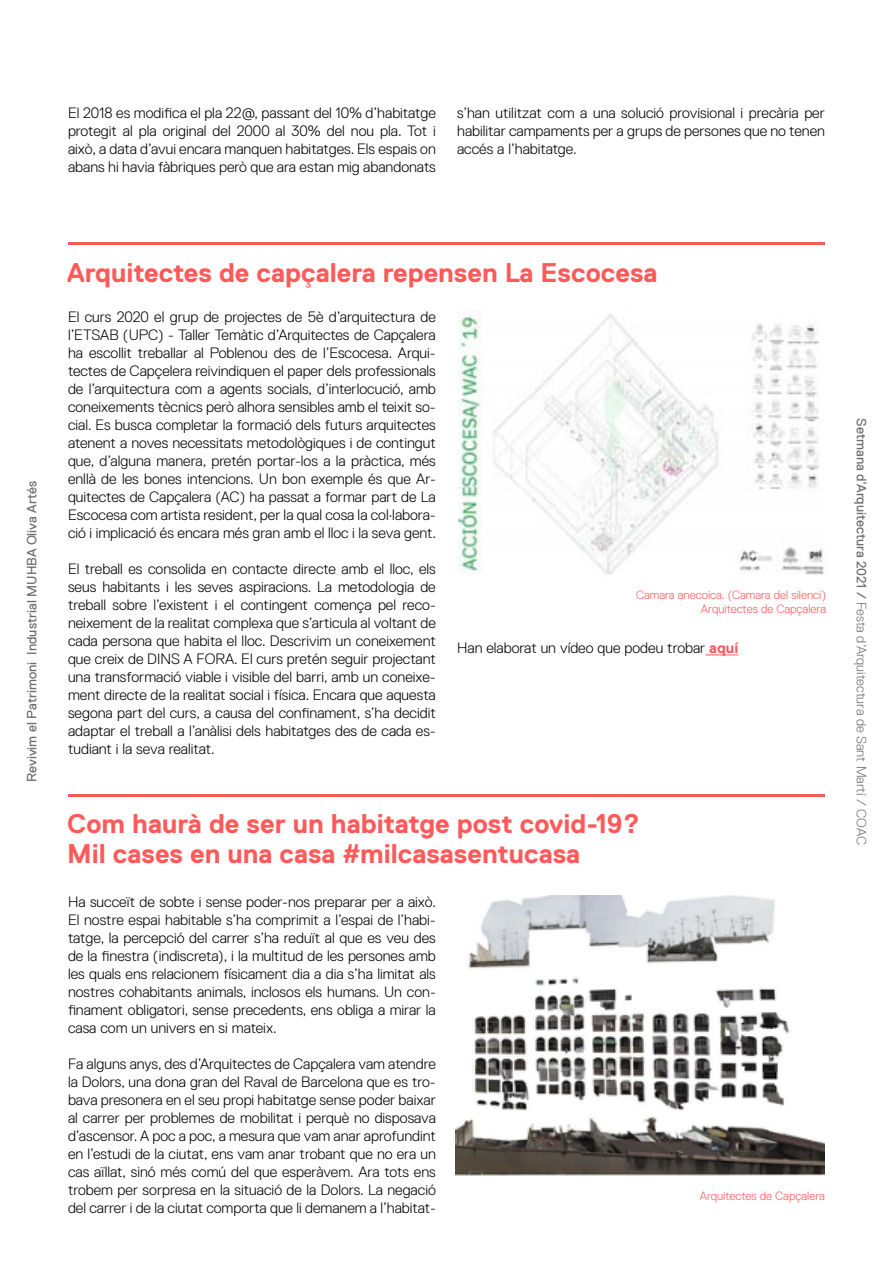
<style>
.page{position:relative;width:893px;height:1263px;background:#fff}
.page>*{position:absolute;margin:0;border:0;box-sizing:border-box;transform-origin:0 0}
.t1{font:700 27px/30px "Replica Pro";color:#ff5a5a}
.t2{font:300 15px/18px "Replica Pro";color:#000;text-align:justify}
.t3{font:300 13.5px "Replica Pro";color:#706f6f}
.t4{font:13.5px "Replica Pro";color:#706f6f}
.t5{font:300 12px/14.4px "Replica Pro";color:#ff5a5a;text-align:right}
.s1{font-weight:700;color:#ff5a5a}
.s2{font-weight:400}
</style>
<div class="page">
<hr style="left:705px;top:655px;width:33px;height:1px;background:#ff5a5a">
<img style="left:459px;top:310px;width:365px;height:265px">
<hr style="left:68px;top:242px;width:757px;height:2px;background:#ff5a5a">
<img style="left:455px;top:895px;width:370px;height:281px">
<hr style="left:68px;top:794px;width:757px;height:2px;background:#ff5a5a">
<p class="t2" style="left:68px;top:104px;width:369px">El 2018 es modifica el pla 22@, passant del 10% d’habitatge protegit al pla original del 2000 al 30% del nou pla. Tot i això, a data d’avui encara manquen habitatges. Els espais on abans hi havia fàbriques però que ara estan mig abandonats</p>
<p class="t2" style="left:457px;top:104px;width:369px">s’han utilitzat com a una solució provisional i precària per habilitar campaments per a grups de persones que no tenen accés a l’habitatge.</p>
<p class="t4" style="left:24px;top:782px;width:303px;rotate:-90deg">Revivim el Patrimoni Industrial MUHBA Oliva Artés</p>
<h1 class="t1" style="left:67px;top:257px;width:592px">Arquitectes de capçalera repensen La Escocesa</h1>
<p class="t2" style="left:68px;top:308px;width:370px">El curs 2020 el grup de projectes de 5è d’arquitectura de l’ETSAB (UPC) - Taller Temàtic d’Arquitectes de Capçalera ha escollit treballar al Poblenou des de l’Escocesa. Arqui&shy;tectes de Capçelera reivindiquen el paper dels professionals de l’arquitectura com a agents socials, d’interlocució, amb coneixements tècnics però alhora sensibles amb el teixit so&shy;cial. Es busca completar la formació dels futurs arquitectes atenent a noves necessitats metodològiques i de contingut que, d’alguna manera, pretén portar-los a la pràctica, més enllà de les bones intencions. Un bon exemple és que Ar&shy;quitectes de Capçalera (AC) ha passat a formar part de La Escocesa com artista resident, per la qual cosa la col·labora&shy;ció i implicació és encara més gran amb el lloc i la seva gent.</p>
<p class="t2" style="left:68px;top:560px;width:369px">El treball es consolida en contacte directe amb el lloc, els seus habitants i les seves aspiracions. La metodologia de treball sobre l’existent i el contingent comença pel reco&shy;neixement de la realitat complexa que s’articula al voltant de cada persona que habita el lloc. Descrivim un coneixement que creix de DINS A FORA. El curs pretén seguir projectant una transformació viable i visible del barri, amb un coneixe&shy;ment directe de la realitat social i física. Encara que aquesta segona part del curs, a causa del confinament, s’ha decidit adaptar el treball a l’anàlisi dels habitatges des de cada es&shy;tudiant i la seva realitat.</p>
<p class="t5" style="left:636px;top:587px;width:192px">Camara anecoica. (Camara del silenci)<br>Arquitectes de Capçalera</p>
<p class="t2" style="left:457px;top:639px;width:283px">Han elaborat un vídeo que podeu trobar <span class="s1">aquí</span></p>
<h1 class="t1" style="left:67px;top:809px;width:574px">Com haurà de ser un habitatge post covid-19?<br>Mil cases en una casa #milcasasentucasa</h1>
<p class="t2" style="left:68px;top:892px;width:370px">Ha succeït de sobte i sense poder-nos preparar per a això.<br>El nostre espai habitable s’ha comprimit a l’espai de l’habi&shy;tatge, la percepció del carrer s’ha reduït al que es veu des de la finestra (indiscreta), i la multitud de les persones amb les quals ens relacionem físicament dia a dia s’ha limitat als nostres cohabitants animals, inclosos els humans. Un con&shy;finament obligatori, sense precedents, ens obliga a mirar la casa com un univers en si mateix.</p>
<p class="t2" style="left:68px;top:1054px;width:369px">Fa alguns anys, des d’Arquitectes de Capçalera vam atendre la Dolors, una dona gran del Raval de Barcelona que es tro&shy;bava presonera en el seu propi habitatge sense poder baixar al carrer per problemes de mobilitat i perquè no disposava d’ascensor. A poc a poc, a mesura que vam anar aprofundint en l’estudi de la ciutat, ens vam anar trobant que no era un cas aïllat, sinó més comú del que esperàvem. Ara tots ens trobem per sorpresa en la situació de la Dolors. La negació del carrer i de la ciutat comporta que li demanem a l’habitat-</p>
<p class="t5" style="left:700px;top:1189px;width:127px">Arquitectes de Capçalera</p>
<p class="t3" style="left:869px;top:418px;width:428px;rotate:90deg"><span class="s2">Setmana d’Arquitectura 2021 /</span> Festa d’Arquitectura de Sant Martí / COAC</p>
</div>
